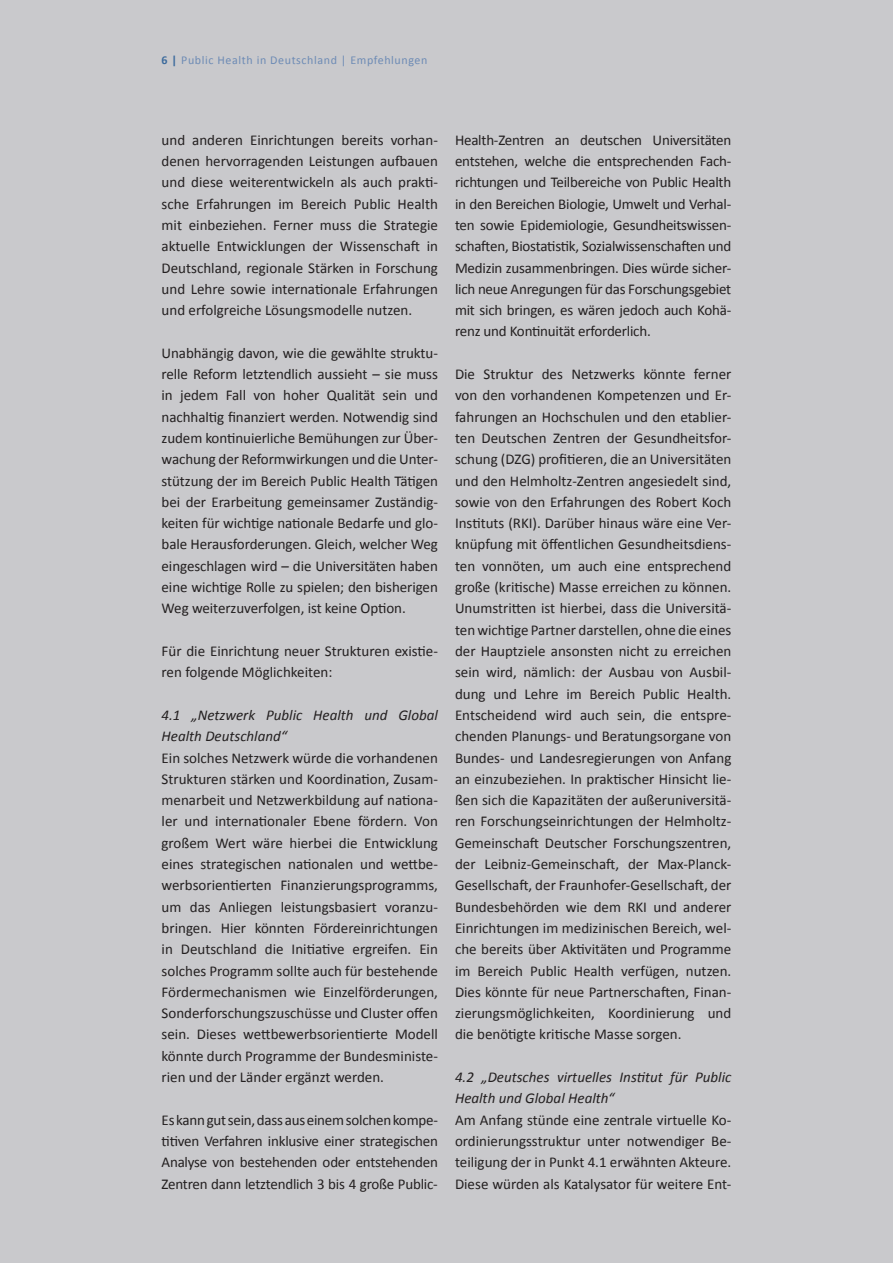
<style>
.page{position:relative;width:893px;height:1263px;background:#c9c9cc}
.page>*{position:absolute;margin:0;border:0;box-sizing:border-box;transform-origin:0 0}
.t1{font:15px/21.3px "Calibri";color:#231f20;text-align:justify}
.t2{font:italic 15px/21.3px "Calibri";color:#231f20}
.t3{font:12px "Calibri";letter-spacing:.05em;color:#6d8bb5}
.s1{font-weight:700;color:#3b6a9c}
</style>
<div class="page">
<p class="t3" style="left:162px;top:53px;width:267px"><span class="s1">6 |</span> Public Health in Deutschland | Empfehlungen</p>
<p class="t1" style="left:162px;top:129px;width:278px">und anderen Einrichtungen bereits vorhan&shy;denen hervorragenden Leistungen aufbauen und diese weiterentwickeln als auch prakti&shy;sche Erfahrungen im Bereich Public Health mit einbeziehen. Ferner muss die Strategie aktuelle Entwicklungen der Wissenschaft in Deutschland, regionale Stärken in Forschung und Lehre sowie internationale Erfahrungen und erfolgreiche Lösungsmodelle nutzen.</p>
<p class="t1" style="left:162px;top:342px;width:278px">Unabhängig davon, wie die gewählte struktu&shy;relle Reform letztendlich aussieht – sie muss in jedem Fall von hoher Qualität sein und nachhaltig finanziert werden. Notwendig sind zudem kontinuierliche Bemühungen zur Über&shy;wachung der Reformwirkungen und die Unter&shy;stützung der im Bereich Public Health Tätigen bei der Erarbeitung gemeinsamer Zuständig&shy;keiten für wichtige nationale Bedarfe und glo&shy;bale Herausforderungen. Gleich, welcher Weg eingeschlagen wird – die Universitäten haben eine wichtige Rolle zu spielen; den bisherigen Weg weiterzuverfolgen, ist keine Option.</p>
<p class="t1" style="left:162px;top:640px;width:278px">Für die Einrichtung neuer Strukturen existie&shy;ren folgende Möglichkeiten:</p>
<p class="t2" style="left:162px;top:704px;width:278px">4.1 „Netzwerk Public Health und Global<br>Health Deutschland“</p>
<p class="t1" style="left:162px;top:747px;width:278px">Ein solches Netzwerk würde die vorhandenen Strukturen stärken und Koordination, Zusam&shy;menarbeit und Netzwerkbildung auf nationa&shy;ler und internationaler Ebene fördern. Von großem Wert wäre hierbei die Entwicklung eines strategischen nationalen und wettbe&shy;werbsorientierten Finanzierungsprogramms, um das Anliegen leistungsbasiert voranzu&shy;bringen. Hier könnten Fördereinrichtungen in Deutschland die Initiative ergreifen. Ein solches Programm sollte auch für bestehende Fördermechanismen wie Einzelförderungen, Sonderforschungszuschüsse und Cluster offen sein. Dieses wettbewerbsorientierte Modell könnte durch Programme der Bundesministe&shy;rien und der Länder ergänzt werden.</p>
<p class="t1" style="left:162px;top:1109px;width:278px">Es kann gut sein, dass aus einem solchen kompe&shy;titiven Verfahren inklusive einer strategischen Analyse von bestehenden oder entstehenden Zentren dann letztendlich 3 bis 4 große Public-</p>
<p class="t1" style="left:455px;top:129px;width:278px">Health-Zentren an deutschen Universitäten entstehen, welche die entsprechenden Fach&shy;richtungen und Teilbereiche von Public Health in den Bereichen Biologie, Umwelt und Verhal&shy;ten sowie Epidemiologie, Gesundheitswissen&shy;schaften, Biostatistik, Sozialwissenschaften und Medizin zusammenbringen. Dies würde sicher&shy;lich neue Anregungen für das Forschungsgebiet mit sich bringen, es wären jedoch auch Kohä&shy;renz und Kontinuität erforderlich.</p>
<p class="t1" style="left:455px;top:363px;width:278px">Die Struktur des Netzwerks könnte ferner von den vorhandenen Kompetenzen und Er&shy;fahrungen an Hochschulen und den etablier&shy;ten Deutschen Zentren der Gesundheitsfor&shy;schung (DZG) profitieren, die an Universitäten und den Helmholtz-Zentren angesiedelt sind, sowie von den Erfahrungen des Robert Koch Instituts (RKI). Darüber hinaus wäre eine Ver&shy;knüpfung mit öffentlichen Gesundheitsdiens&shy;ten vonnöten, um auch eine entsprechend große (kritische) Masse erreichen zu können.<br>Unumstritten ist hierbei, dass die Universitä&shy;ten wichtige Partner darstellen, ohne die eines der Hauptziele ansonsten nicht zu erreichen sein wird, nämlich: der Ausbau von Ausbil&shy;dung und Lehre im Bereich Public Health.<br>Entscheidend wird auch sein, die entspre&shy;chenden Planungs- und Beratungsorgane von Bundes- und Landesregierungen von Anfang an einzubeziehen. In praktischer Hinsicht lie&shy;ßen sich die Kapazitäten der außeruniversitä&shy;ren Forschungseinrichtungen der Helmholtz-Gemeinschaft Deutscher Forschungszentren, der Leibniz-Gemeinschaft, der Max-Planck-Gesellschaft, der Fraunhofer-Gesellschaft, der Bundesbehörden wie dem RKI und anderer Einrichtungen im medizinischen Bereich, wel&shy;che bereits über Aktivitäten und Programme im Bereich Public Health verfügen, nutzen.<br>Dies könnte für neue Partnerschaften, Finan&shy;zierungsmöglichkeiten, Koordinierung und die benötigte kritische Masse sorgen.</p>
<p class="t2" style="left:455px;top:1066px;width:278px">4.2 „Deutsches virtuelles Institut für Public<br>Health und Global Health“</p>
<p class="t1" style="left:455px;top:1109px;width:278px">Am Anfang stünde eine zentrale virtuelle Ko&shy;ordinierungsstruktur unter notwendiger Be&shy;teiligung der in Punkt 4.1 erwähnten Akteure.<br>Diese würden als Katalysator für weitere Ent-</p>
</div>
